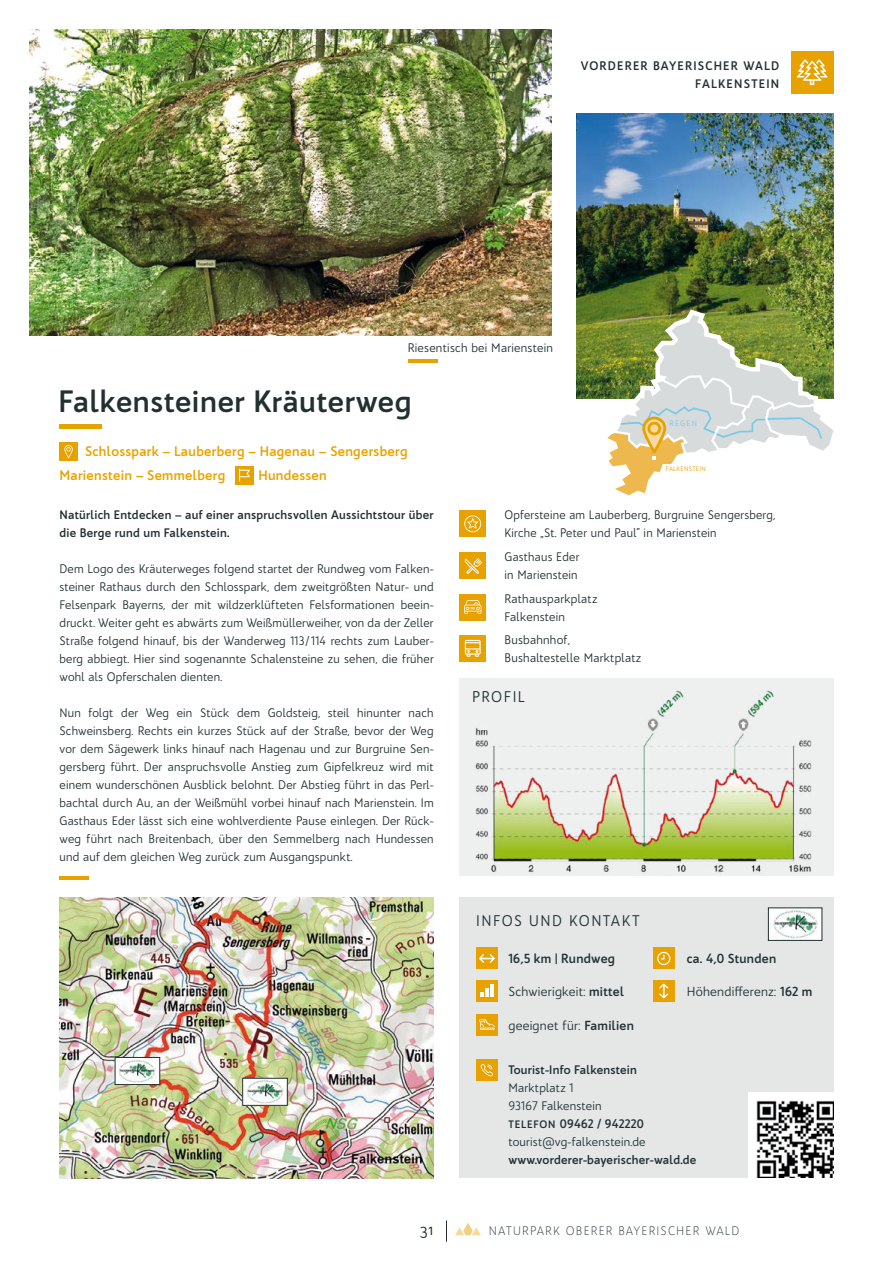
<style>
.page{position:relative;width:893px;height:1263px;background:#fff}
.page>*{position:absolute;margin:0;border:0;box-sizing:border-box;transform-origin:0 0}
.t1{font:700 30px "Bw Quinta Pro";letter-spacing:.02em;color:#223031}
.t2{font:16.5px "Bw Quinta Pro";color:#223031}
.t3{font:15px "Bw Quinta Pro";letter-spacing:.1em;color:#223031}
.t4{font:700 13.5px/24px "Bw Quinta Pro";letter-spacing:.02em;color:#e8a200}
.t5{font:12.75px "Bw Quinta Pro";letter-spacing:.02em;color:#223031}
.t6{font:700 12.75px "Bw Quinta Pro";letter-spacing:.02em;color:#223031}
.t7{font:12px/18px "Bw Quinta Pro";letter-spacing:.02em;color:#223031}
.t8{font:700 12px/18px "Bw Quinta Pro";letter-spacing:.02em;color:#223031}
.t9{font:700 12px/18px "Bw Quinta Pro";letter-spacing:.1em;color:#223031;text-align:right}
.t10{font:300 12px "Bw Quinta Pro";letter-spacing:.1em;color:#223031}
.t11{font:7.5px "Bw Quinta Pro";letter-spacing:.18em;color:#74cae7}
.t12{font:6.3px "Bw Quinta Pro";letter-spacing:.05em;color:#e8a200}
.s1{font-weight:700}
.s2{font-weight:700;font-size:10.5px}
</style>
<div class="page">
<img style="left:577px;top:113px;width:256px;height:285px">
<img style="left:30px;top:30px;width:521px;height:306px">
<div style="left:235px;top:466px;width:18px;height:18px;background:#e8a200"></div>
<svg style="left:239px;top:469px;width:11px;height:12px"></svg>
<div style="left:60px;top:443px;width:18px;height:18px;background:#e8a200"></div>
<svg style="left:64px;top:445px;width:9px;height:13px"></svg>
<svg style="left:446px;top:1220px;width:1px;height:22px"></svg>
<svg style="left:455px;top:1223px;width:26px;height:12px"></svg>
<div style="left:459px;top:510px;width:27px;height:27px;background:#e8a200"></div>
<svg style="left:464px;top:515px;width:17px;height:17px"></svg>
<div style="left:459px;top:552px;width:27px;height:27px;background:#e8a200"></div>
<svg style="left:464px;top:558px;width:18px;height:16px"></svg>
<svg style="left:603px;top:304px;width:230px;height:191px"></svg>
<hr style="left:60px;top:876px;width:29px;height:4px;background:#e8a200">
<div style="left:459px;top:594px;width:27px;height:27px;background:#e8a200"></div>
<svg style="left:464px;top:600px;width:17px;height:14px"></svg>
<div style="left:459px;top:635px;width:27px;height:27px;background:#e8a200"></div>
<svg style="left:465px;top:640px;width:16px;height:17px"></svg>
<img style="left:459px;top:678px;width:374px;height:198px">
<img style="left:60px;top:897px;width:374px;height:281px">
<img style="left:117px;top:1059px;width:41px;height:24px">
<div style="left:115px;top:1057px;width:45px;height:28px;border:1px solid #223031"></div>
<img style="left:244px;top:1080px;width:42px;height:24px">
<div style="left:242px;top:1078px;width:46px;height:28px;border:1px solid #223031"></div>
<div style="left:791px;top:51px;width:42px;height:43px;background:#e8a200"></div>
<svg style="left:797px;top:60px;width:30px;height:25px"></svg>
<hr style="left:408px;top:360px;width:30px;height:3px;background:#e8a200">
<div style="left:459px;top:897px;width:374px;height:281px;background:#e5e7e7"></div>
<div style="left:748px;top:1093px;width:85px;height:85px;background:#fff"></div>
<img style="left:756px;top:1100px;width:77px;height:78px">
<div style="left:768px;top:908px;width:54px;height:32px;background:#fff"></div>
<img style="left:771px;top:910px;width:47px;height:29px">
<div style="left:768px;top:907px;width:54px;height:34px;border:1px solid #223031"></div>
<div style="left:476px;top:948px;width:21px;height:21px;background:#e8a200"></div>
<svg style="left:479px;top:954px;width:16px;height:9px"></svg>
<div style="left:653px;top:980px;width:21px;height:21px;background:#e8a200"></div>
<svg style="left:653px;top:948px;width:21px;height:21px"></svg>
<div style="left:657px;top:952px;width:13px;height:13px;border:1px solid #fff;border-radius:50%"></div>
<div style="left:476px;top:980px;width:21px;height:21px;background:#e8a200"></div>
<svg style="left:480px;top:984px;width:14px;height:13px"></svg>
<div style="left:476px;top:1014px;width:21px;height:21px;background:#e8a200"></div>
<div style="left:476px;top:1059px;width:21px;height:22px;background:#e8a200"></div>
<svg style="left:480px;top:1064px;width:13px;height:12px"></svg>
<svg style="left:479px;top:1019px;width:16px;height:11px"></svg>
<svg style="left:659px;top:983px;width:9px;height:15px"></svg>
<hr style="left:60px;top:424px;width:42px;height:4px;background:#e8a200">
<p class="t9" style="left:581px;top:57px;width:200px">VORDERER BAYERISCHER WALD<br>FALKENSTEIN</p>
<p class="t7" style="left:408px;top:339px;width:147px">Riesentisch bei Marienstein</p>
<h1 class="t1" style="left:58px;top:383px;width:355px">Falkensteiner Kräuterweg</h1>
<p class="t4" style="left:60px;top:439px;width:350px;text-indent:26px">Schlosspark – Lauberberg – Hagenau – Sengersberg<br>Marienstein – Semmelberg</p>
<p class="t4" style="left:258px;top:463px;width:70px">Hundessen</p>
<p class="t11" style="left:669px;top:419px;width:29px">REGEN</p>
<p class="t12" style="left:666px;top:465px;width:41px">FALKENSTEIN</p>
<p class="t8" style="left:60px;top:506px;width:376px">Natürlich Entdecken – auf einer anspruchsvollen Aussichtstour über die Berge rund um Falkenstein.</p>
<p class="t7" style="left:60px;top:560px;width:376px;text-align:justify">Dem Logo des Kräuterweges folgend startet der Rundweg vom Falken&shy;steiner Rathaus durch den Schlosspark, dem zweitgrößten Natur- und Felsenpark Bayerns, der mit wildzerklüfteten Felsformationen beein&shy;druckt. Weiter geht es abwärts zum Weißmüllerweiher, von da der Zeller Straße folgend hinauf, bis der Wanderweg 113/114 rechts zum Lauber&shy;berg abbiegt. Hier sind sogenannte Schalensteine zu sehen, die früher wohl als Opferschalen dienten.</p>
<p class="t7" style="left:60px;top:704px;width:376px;text-align:justify">Nun folgt der Weg ein Stück dem Goldsteig, steil hinunter nach Schweinsberg. Rechts ein kurzes Stück auf der Straße, bevor der Weg vor dem Sägewerk links hinauf nach Hagenau und zur Burgruine Sen&shy;gersberg führt. Der anspruchsvolle Anstieg zum Gipfelkreuz wird mit einem wunderschönen Ausblick belohnt. Der Abstieg führt in das Perl&shy;bachtal durch Au, an der Weißmühl vorbei hinauf nach Marienstein. Im Gasthaus Eder lässt sich eine wohlverdiente Pause einlegen. Der Rück&shy;weg führt nach Breitenbach, über den Semmelberg nach Hundessen und auf dem gleichen Weg zurück zum Ausgangspunkt.</p>
<p class="t7" style="left:504px;top:506px;width:272px">Opfersteine am Lauberberg, Burgruine Sengersberg,<br>Kirche „St. Peter und Paul” in Marienstein</p>
<p class="t7" style="left:504px;top:548px;width:76px">Gasthaus Eder in Marienstein</p>
<p class="t7" style="left:504px;top:590px;width:95px">Rathausparkplatz<br>Falkenstein</p>
<p class="t7" style="left:504px;top:630px;width:138px">Busbahnhof,<br>Bushaltestelle Marktplatz</p>
<p class="t3" style="left:472px;top:688px;width:54px">PROFIL</p>
<p class="t3" style="left:476px;top:911px;width:165px">INFOS UND KONTAKT</p>
<p class="t6" style="left:508px;top:951px;width:108px">16,5 km | Rundweg</p>
<p class="t5" style="left:508px;top:983px;width:117px">Schwierigkeit: <span class="s1">mittel</span></p>
<p class="t5" style="left:508px;top:1017px;width:127px">geeignet für: <span class="s1">Familien</span></p>
<p class="t6" style="left:687px;top:951px;width:91px">ca. 4,0 Stunden</p>
<p class="t5" style="left:687px;top:983px;width:127px">Höhendifferenz: <span class="s1">162 m</span></p>
<p class="t8" style="left:508px;top:1061px;width:130px">Tourist-Info Falkenstein</p>
<p class="t7" style="left:508px;top:1078px;width:139px">Marktplatz 1<br>93167 Falkenstein<br><span class="s2">TELEFON</span> <span class="s1">09462 / 942220 </span>tourist@vg-falkenstein.de</p>
<p class="t8" style="left:508px;top:1151px;width:189px">www.vorderer-bayerischer-wald.de</p>
<h2 class="t2" style="left:420px;top:1219px;width:15px">31</h2>
<p class="t10" style="left:489px;top:1224px;width:252px">NATURPARK OBERER BAYERISCHER WALD</p>
</div>
